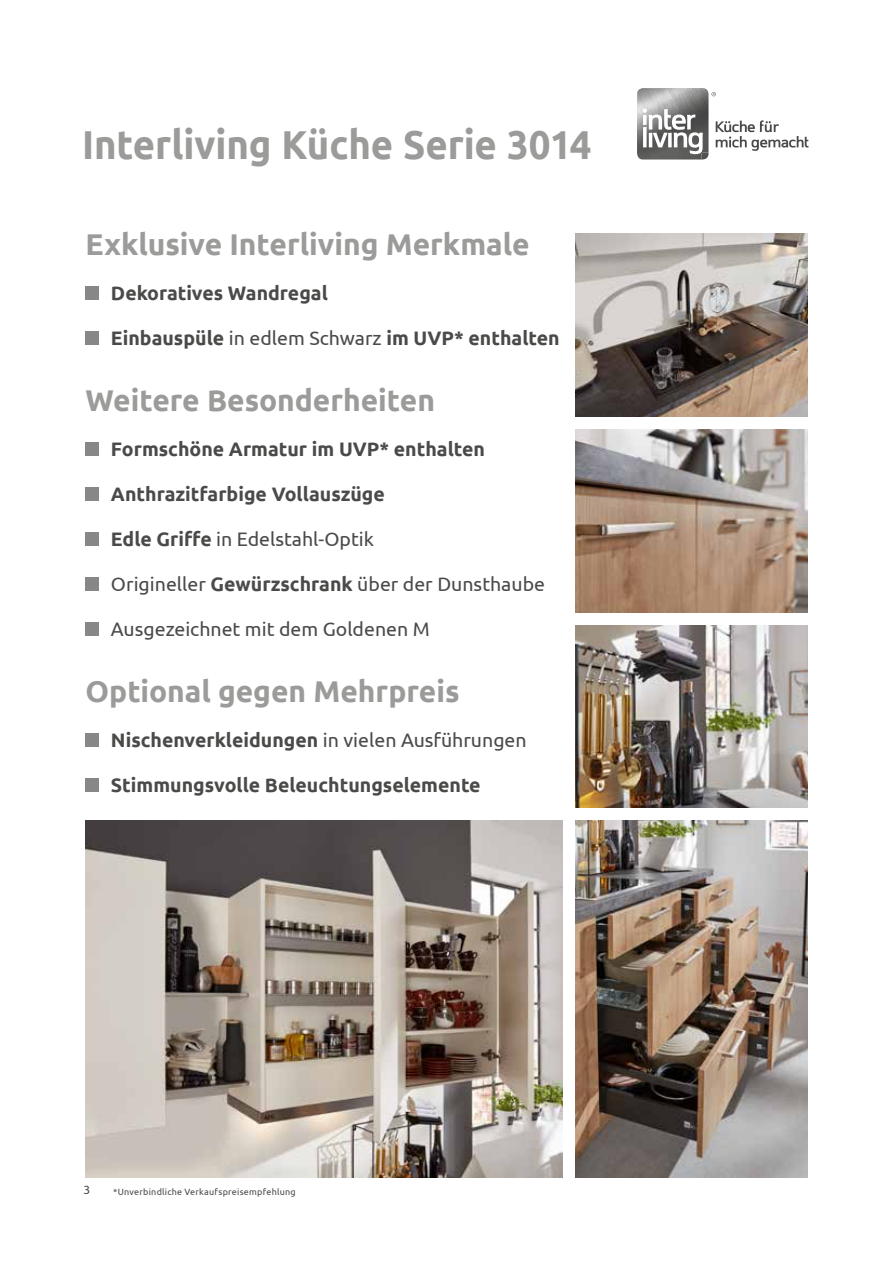
<style>
.page{position:relative;width:893px;height:1263px;background:#fff}
.page>*{position:absolute;margin:0;border:0;box-sizing:border-box;transform-origin:0 0}
.t1{font:700 40.35px "Ubuntu";letter-spacing:-.005em;color:#9b9b9a;scale:.95 1}
.t2{font:700 30px "Ubuntu";color:#9b9b9a}
.t3{font:700 19.5px "Ubuntu";color:#4a4a49}
.t4{font:19.5px "Ubuntu";color:#4a4a49}
.t5{font:12px "Ubuntu";color:#4a4a49}
.t6{font:9px "Ubuntu";letter-spacing:.025em;color:#4a4a49}
.s1{font-weight:400}
.s2{font-weight:700}
</style>
<div class="page">
<img style="left:575px;top:429px;width:233px;height:183px">
<img style="left:575px;top:821px;width:233px;height:357px">
<img style="left:85px;top:821px;width:478px;height:357px">
<img style="left:575px;top:234px;width:233px;height:183px">
<div style="left:85px;top:286px;width:14px;height:14px;background:#878787"></div>
<div style="left:85px;top:331px;width:14px;height:14px;background:#878787"></div>
<div style="left:85px;top:442px;width:14px;height:14px;background:#878787"></div>
<div style="left:85px;top:487px;width:14px;height:14px;background:#878787"></div>
<div style="left:85px;top:532px;width:14px;height:14px;background:#878787"></div>
<div style="left:85px;top:577px;width:14px;height:14px;background:#878787"></div>
<div style="left:85px;top:622px;width:14px;height:14px;background:#878787"></div>
<div style="left:85px;top:733px;width:14px;height:14px;background:#878787"></div>
<div style="left:85px;top:778px;width:14px;height:14px;background:#878787"></div>
<img style="left:575px;top:625px;width:233px;height:183px">
<img style="left:637px;top:88px;width:64px;height:72px">
<img style="left:701px;top:88px;width:7px;height:21px">
<svg style="left:643px;top:109px;width:65px;height:51px"></svg>
<svg style="left:715px;top:120px;width:94px;height:31px"></svg>
<svg style="left:712px;top:92px;width:4px;height:4px"></svg>
<h1 class="t1" style="left:82px;top:121px;width:538px">Interliving Küche Serie 3014</h1>
<h2 class="t2" style="left:85px;top:226px;width:446px">Exklusive Interliving Merkmale</h2>
<p class="t3" style="left:111px;top:281px;width:218px">Dekoratives Wandregal</p>
<p class="t3" style="left:111px;top:326px;width:450px">Einbauspüle <span class="s1">in edlem Schwarz</span> im UVP* enthalten</p>
<h2 class="t2" style="left:85px;top:382px;width:351px">Weitere Besonderheiten</h2>
<p class="t3" style="left:111px;top:437px;width:376px">Formschöne Armatur im UVP* enthalten</p>
<p class="t3" style="left:111px;top:482px;width:275px">Anthrazitfarbige Vollauszüge</p>
<p class="t4" style="left:111px;top:527px;width:265px"><span class="s2">Edle Griffe</span> in Edelstahl-Optik</p>
<p class="t4" style="left:111px;top:572px;width:436px">Origineller <span class="s2">Gewürzschrank</span> über der Dunsthaube</p>
<p class="t4" style="left:111px;top:617px;width:320px">Ausgezeichnet mit dem Goldenen M</p>
<h2 class="t2" style="left:85px;top:673px;width:376px">Optional gegen Mehrpreis</h2>
<p class="t3" style="left:111px;top:728px;width:417px">Nischenverkleidungen <span class="s1">in vielen Ausführungen</span></p>
<p class="t3" style="left:111px;top:773px;width:371px">Stimmungsvolle Beleuchtungselemente</p>
<p class="t5" style="left:83px;top:1183px;width:8px">3</p>
<p class="t6" style="left:113px;top:1186px;width:184px">*Unverbindliche Verkaufspreisempfehlung</p>
</div>
